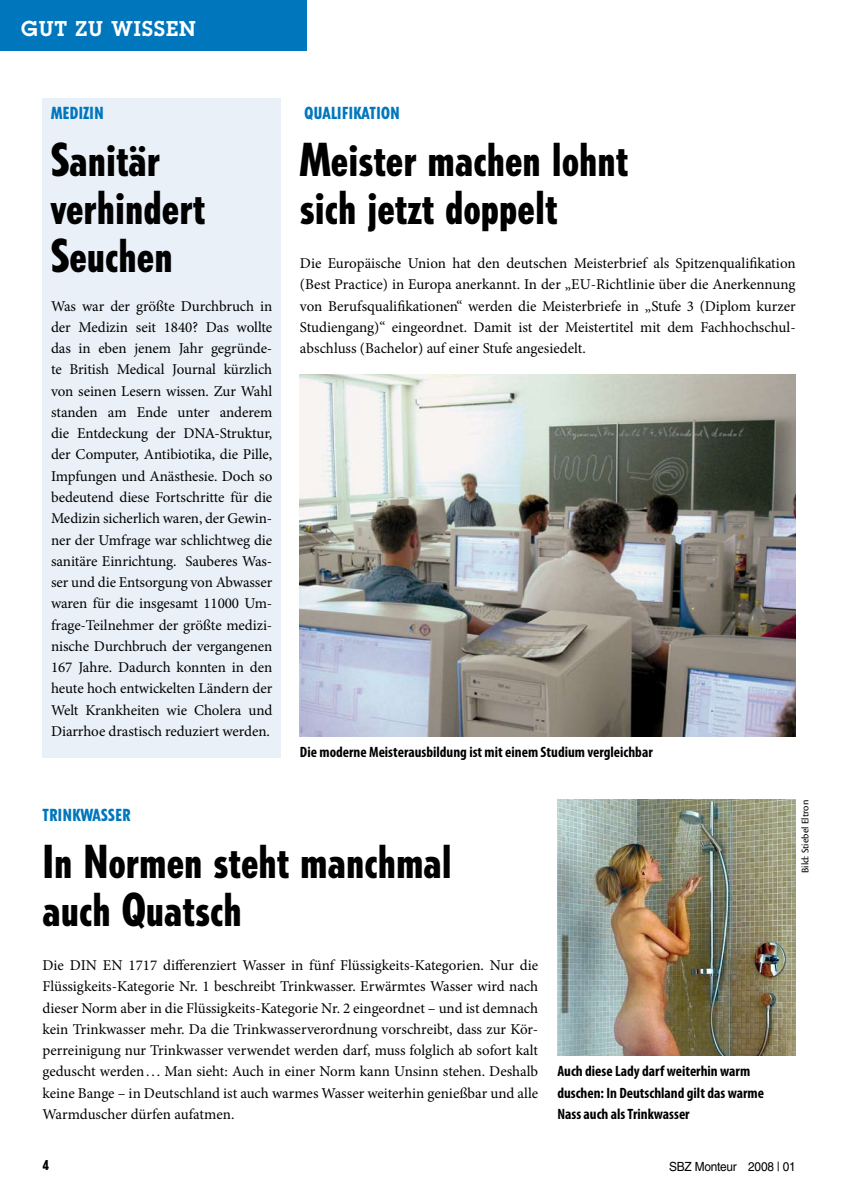
<style>
.page{position:relative;width:851px;height:1204px;background:#fff}
.page>*{position:absolute;margin:0;border:0;box-sizing:border-box;transform-origin:0 0}
.t1{font:800 condensed 45px/48px "Tempo Std";color:#000}
.t2{font:600 21px "Lubalin Graph Std";letter-spacing:.05em;color:#fff}
.t3{font:800 condensed 16.5px "Tempo Std";letter-spacing:.03em;color:#0076bd}
.t4{font:15px/21.3px "Minion Pro";letter-spacing:-.005em;color:#000;text-align:justify}
.t5{font:700 condensed 15px/21.3px "Myriad Pro";color:#000}
.t6{font:12.6px "Helvetica LT Std";letter-spacing:-.02em;color:#000;scale:.94 1}
.t7{font:10.5px "Cronos Pro";color:#000}
</style>
<div class="page">
<img style="left:300px;top:374px;width:495px;height:362px">
<img style="left:557px;top:799px;width:238px;height:255px">
<div style="left:0;top:0;width:306px;height:51px;background:#0076bd"></div>
<div style="left:43px;top:98px;width:238px;height:659px;background:#e9f0f8"></div>
<h2 class="t2" style="left:21px;top:15px;width:176px">GUT ZU WISSEN</h2>
<p class="t3" style="left:51px;top:103px;width:54px">Medizin</p>
<h1 class="t1" style="left:51px;top:135px;width:156px">Sanitär verhindert<br>Seuchen</h1>
<p class="t4" style="left:51px;top:295px;width:223px">Was war der größte Durchbruch in der Medizin seit 1840? Das wollte das in eben jenem Jahr gegründe&shy;te British Medical Journal kürzlich von seinen Lesern wissen. Zur Wahl standen am Ende unter anderem die Entdeckung der DNA-Struktur, der Computer, Antibiotika, die Pille, Impfungen und Anästhesie. Doch so bedeutend diese Fortschritte für die Medizin sicherlich waren, der Gewin&shy;ner der Umfrage war schlichtweg die sanitäre Einrichtung. Sauberes Was&shy;ser und die Entsorgung von Abwasser waren für die insgesamt 11000 Um&shy;frage-Teilnehmer der größte medizi&shy;nische Durchbruch der vergangenen 167 Jahre. Dadurch konnten in den heute hoch entwickelten Ländern der Welt Krankheiten wie Cholera und Diarrhoe drastisch reduziert werden.</p>
<p class="t3" style="left:304px;top:103px;width:97px">Qualifikation</p>
<h1 class="t1" style="left:300px;top:135px;width:330px">Meister machen lohnt sich jetzt doppelt</h1>
<p class="t4" style="left:300px;top:253px;width:497px">Die Europäische Union hat den deutschen Meisterbrief als Spitzenqualifikation (Best Practice) in Europa anerkannt. In der „EU-Richtlinie über die Anerkennung von Berufsqualifikationen“ werden die Meisterbriefe in „Stufe 3 (Diplom kurzer Studiengang)“ eingeordnet. Damit ist der Meistertitel mit dem Fachhochschul&shy;abschluss (Bachelor) auf einer Stufe angesiedelt.</p>
<p class="t5" style="left:300px;top:741px;width:354px">Die moderne Meisterausbildung ist mit einem Studium vergleichbar</p>
<p class="t3" style="left:43px;top:804px;width:89px">Trinkwasser</p>
<h1 class="t1" style="left:43px;top:836px;width:411px">In Normen steht manchmal auch Quatsch</h1>
<p class="t4" style="left:43px;top:954px;width:497px">Die DIN EN 1717 differenziert Wasser in fünf Flüssigkeits-Kategorien. Nur die Flüssigkeits-Kategorie Nr. 1 beschreibt Trinkwasser. Erwärmtes Wasser wird nach dieser Norm aber in die Flüssigkeits-Kategorie Nr. 2 eingeordnet – und ist demnach kein Trinkwasser mehr. Da die Trinkwasserverordnung vorschreibt, dass zur Kör&shy;perreinigung nur Trinkwasser verwendet werden darf, muss folglich ab sofort kalt geduscht werden. . . Man sieht: Auch in einer Norm kann Unsinn stehen. Deshalb keine Bange – in Deutschland ist auch warmes Wasser weiterhin genießbar und alle Warmduscher dürfen aufatmen.</p>
<p class="t7" style="left:799px;top:872px;width:75px;rotate:-90deg">Bild: Stiebel Eltron</p>
<p class="t5" style="left:557px;top:1060px;width:208px">Auch diese Lady darf weiterhin warm duschen: In Deutschland gilt das warme<br>Nass auch als Trinkwasser</p>
<p class="t6" style="left:669px;top:1158px;width:136px">SBZ Monteur 2008 | 01</p>
</div>
